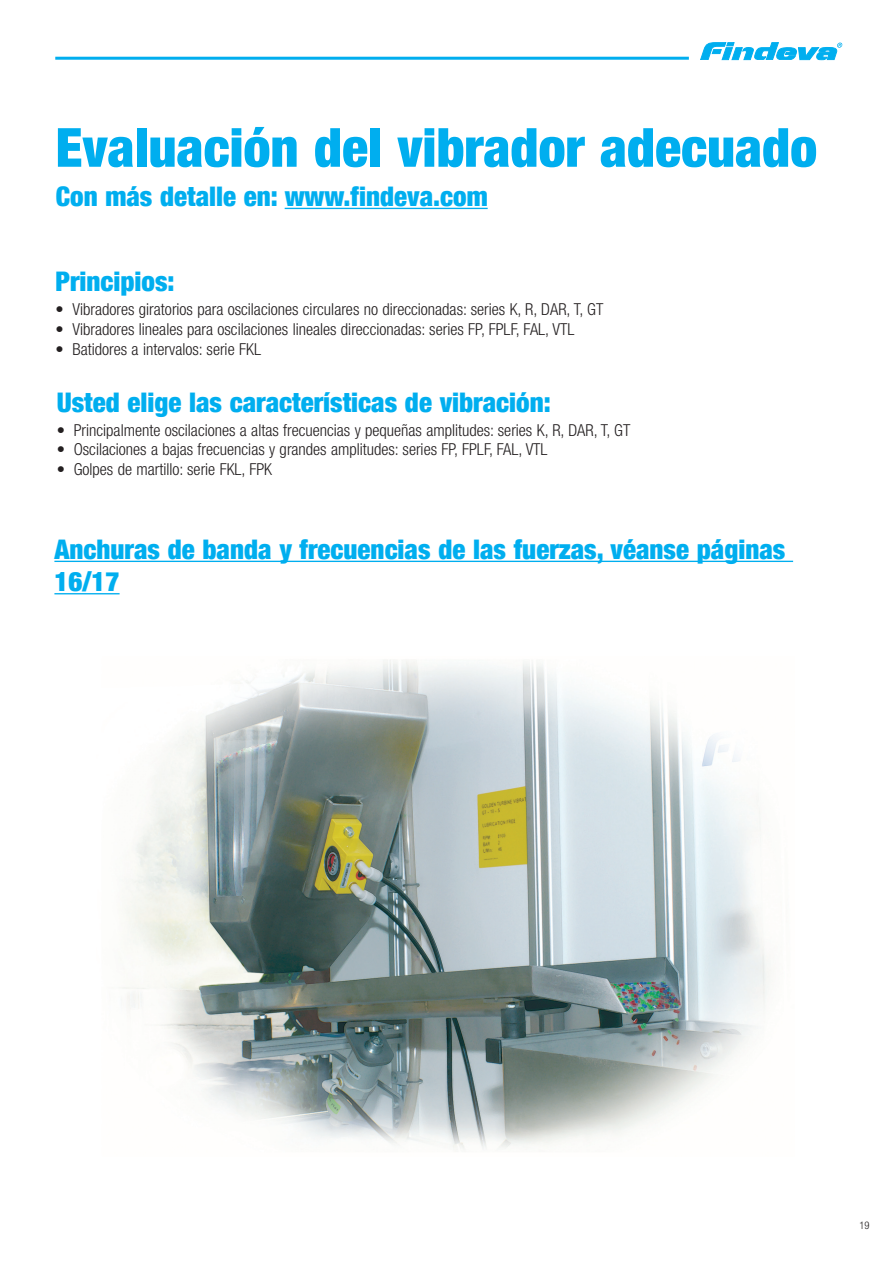
<style>
.page{position:relative;width:893px;height:1263px;background:#fff}
.page>*{position:absolute;margin:0;border:0;box-sizing:border-box;transform-origin:0 0}
.t1{font:900 condensed 54px "Helvetica Neue";color:#00aeef}
.t2{font:900 condensed 27px/32.4px "Helvetica Neue";color:#00aeef}
.t3{font:300 condensed 16.5px "Helvetica Neue";color:#231f20}
.t4{font:300 condensed 10.5px "Helvetica Neue";color:#231f20}
</style>
<div class="page">
<hr style="left:55px;top:57px;width:634px;height:3px;background:#00aeef">
<svg style="left:701px;top:43px;width:141px;height:17px"></svg>
<hr style="left:285px;top:208px;width:203px;height:1px;background:#00aeef">
<hr style="left:54px;top:561px;width:739px;height:1px;background:#00aeef">
<hr style="left:54px;top:593px;width:66px;height:1px;background:#00aeef">
<img style="left:120px;top:659px;width:651px;height:491px">
<h1 class="t1" style="left:56px;top:114px;width:763px">Evaluación del vibrador adecuado</h1>
<h2 class="t2" style="left:56px;top:179px;width:433px">Con más detalle en: www.findeva.com</h2>
<h2 class="t2" style="left:56px;top:265px;width:120px">Principios:</h2>
<p class="t3" style="left:56px;top:300px;width:549px">• Vibradores giratorios para oscilaciones circulares no direccionadas: series K, R, DAR, T, GT</p>
<p class="t3" style="left:56px;top:319px;width:520px">• Vibradores lineales para oscilaciones lineales direccionadas: series FP, FPLF, FAL, VTL</p>
<p class="t3" style="left:56px;top:339px;width:207px">• Batidores a intervalos: serie FKL</p>
<h2 class="t2" style="left:57px;top:385px;width:496px">Usted elige las características de vibración:</h2>
<p class="t3" style="left:57px;top:420px;width:575px">• Principalmente oscilaciones a altas frecuencias y pequeñas amplitudes: series K, R, DAR, T, GT</p>
<p class="t3" style="left:57px;top:440px;width:492px">• Oscilaciones a bajas frecuencias y grandes amplitudes: series FP, FPLF, FAL, VTL</p>
<p class="t3" style="left:57px;top:460px;width:217px">• Golpes de martillo: serie FKL, FPK</p>
<h2 class="t2" style="left:54px;top:532px;width:732px">Anchuras de banda y frecuencias de las fuerzas, véanse páginas<br>16/17</h2>
<p class="t4" style="left:859px;top:1219px;width:12px">19</p>
</div>
